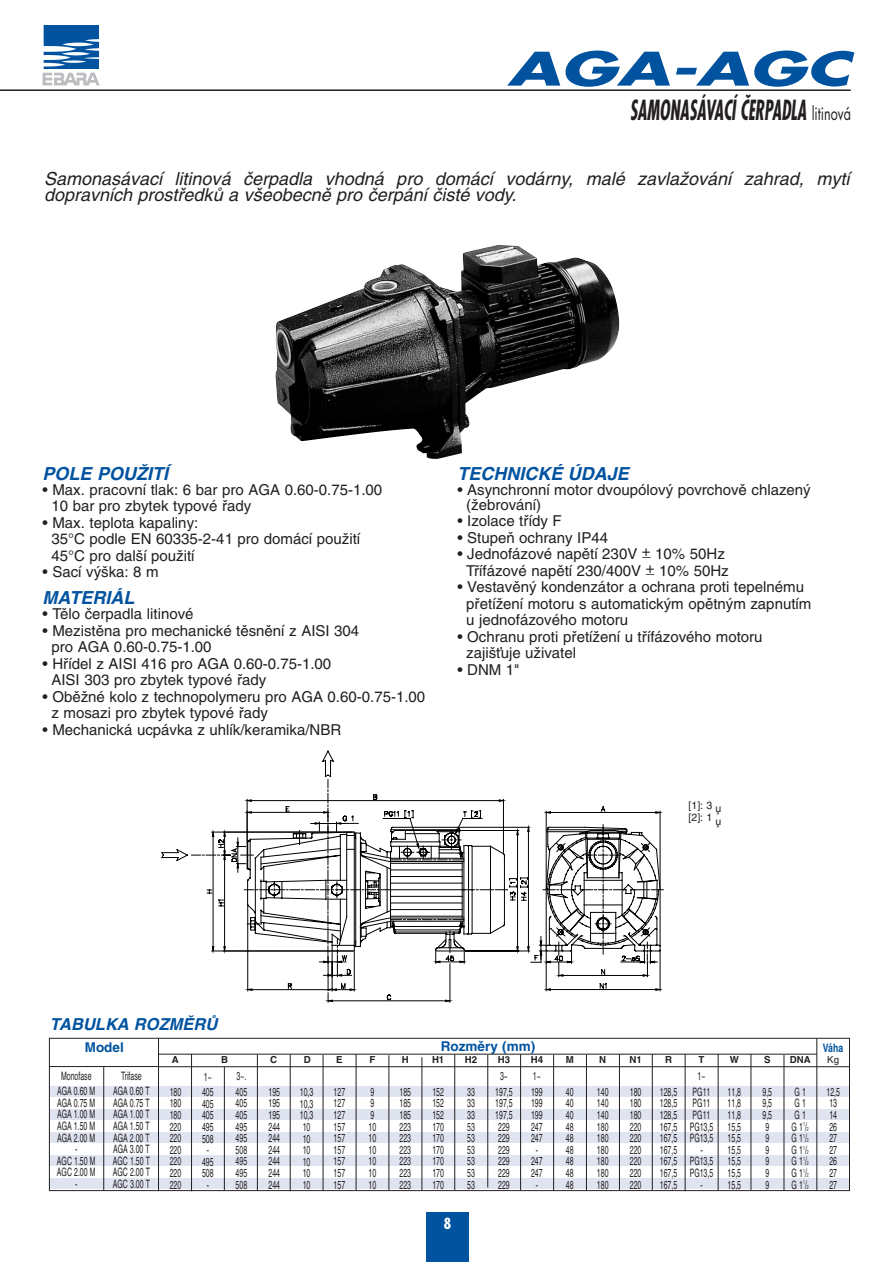
<style>
.page{position:relative;width:893px;height:1262px;background:#fff}
.page>*{position:absolute;margin:0;border:0;box-sizing:border-box;transform-origin:0 0}
.t1{font:italic 700 45px "Futura CE";color:#0153a0;scale:1.5 1}
.t2{font:italic 700 condensed 27px "Futura CE";color:#231f20;scale:.65 1}
.t3{font:italic 18px/16.5px "Helvetica CE";color:#231f20}
.t4{font:italic 700 18px "Helvetica CE";color:#0153a0}
.t5{font:italic 700 16.5px "Helvetica CE";color:#0153a0}
.t6{font:15px/16.5px "Helvetica CE";color:#231f20}
.t7{font:700 condensed 15px "Futura CE";color:#fff}
.t8{font:700 13.5px "Helvetica CE";color:#0153a0}
.t9{font:11.55px/11.6px "Helvetica CE";color:#231f20;text-align:justify;scale:.6 1}
.t10{font:700 11.55px "Helvetica CE";color:#0153a0;scale:.75 1}
.t11{font:10.5px/12.6px "Helvetica CE";color:#231f20}
.t12{font:700 9.6px "Helvetica CE";color:#231f20}
.t13{font:9.6px "Helvetica CE";color:#231f20}
.s1{font-weight:400;font-style:normal;font-stretch:normal;font-size:18px}
.s2{font-size:5.85px}
</style>
<div class="page">
<svg style="left:161px;top:750px;width:503px;height:252px"></svg>
<hr style="left:0;top:89px;width:850px;height:2px;background:#231f20">
<img style="left:43px;top:26px;width:55px;height:42px">
<img style="left:43px;top:72px;width:57px;height:13px">
<div style="left:426px;top:1212px;width:43px;height:50px;background:#0153a0"></div>
<img style="left:275px;top:245px;width:344px;height:214px">
<div style="left:49px;top:1085px;width:800px;height:11px;background:#e0e4f1"></div>
<div style="left:49px;top:1109px;width:800px;height:10px;background:#e0e4f1"></div>
<div style="left:49px;top:1132px;width:800px;height:10px;background:#e0e4f1"></div>
<div style="left:49px;top:1155px;width:800px;height:11px;background:#e0e4f1"></div>
<div style="left:49px;top:1178px;width:800px;height:11px;background:#e0e4f1"></div>
<div style="left:49px;top:1037px;width:801px;height:154px;border:1px solid #231f20"></div>
<hr style="left:103px;top:1067px;width:1px;height:123px;background:#231f20">
<hr style="left:158px;top:1038px;width:1px;height:153px;background:#231f20">
<hr style="left:191px;top:1054px;width:1px;height:137px;background:#231f20">
<hr style="left:224px;top:1066px;width:1px;height:124px;background:#231f20">
<hr style="left:257px;top:1054px;width:1px;height:136px;background:#231f20">
<hr style="left:290px;top:1054px;width:1px;height:137px;background:#231f20">
<hr style="left:323px;top:1054px;width:1px;height:136px;background:#231f20">
<hr style="left:356px;top:1054px;width:1px;height:136px;background:#231f20">
<hr style="left:388px;top:1055px;width:1px;height:135px;background:#231f20">
<hr style="left:421px;top:1057px;width:1px;height:133px;background:#231f20">
<hr style="left:454px;top:1054px;width:1px;height:136px;background:#231f20">
<hr style="left:487px;top:1054px;width:1px;height:133px;background:#231f20">
<hr style="left:553px;top:1054px;width:1px;height:136px;background:#231f20">
<hr style="left:586px;top:1054px;width:1px;height:136px;background:#231f20">
<hr style="left:619px;top:1054px;width:1px;height:136px;background:#231f20">
<hr style="left:652px;top:1054px;width:1px;height:136px;background:#231f20">
<hr style="left:684px;top:1054px;width:1px;height:137px;background:#231f20">
<hr style="left:717px;top:1054px;width:1px;height:136px;background:#231f20">
<hr style="left:750px;top:1054px;width:1px;height:136px;background:#231f20">
<hr style="left:783px;top:1054px;width:1px;height:136px;background:#231f20">
<hr style="left:816px;top:1038px;width:1px;height:152px;background:#231f20">
<hr style="left:520px;top:1054px;width:1px;height:136px;background:#231f20">
<hr style="left:49px;top:1066px;width:110px;height:1px;background:#231f20">
<hr style="left:159px;top:1053px;width:658px;height:1px;background:#231f20">
<hr style="left:159px;top:1066px;width:690px;height:1px;background:#231f20">
<h1 class="t1" style="left:507px;top:48px;width:230px">AGA-AGC</h1>
<h2 class="t2" style="left:630px;top:98px;width:342px">SAMONASÁVACÍ ČERPADLA <span class="s1">litinová</span></h2>
<p class="t3" style="left:44px;top:172px;width:806px">Samonasávací litinová ãerpadla vhodná pro domácí vodárny, malé zavlaÏování zahrad, mytí dopravních prostfiedkÛ a v‰eobecnû pro ãerpání ãisté vody.</p>
<p class="t4" style="left:43px;top:466px;width:127px">POLE POUÎITÍ</p>
<p class="t6" style="left:51px;top:482px;width:332px;text-indent:-9px">• Max. pracovní tlak: 6 bar pro AGA 0.60-0.75-1.00<br>10 bar pro zbytek typové fiady</p>
<p class="t6" style="left:51px;top:515px;width:310px;text-indent:-9px">• Max. teplota kapaliny:<br>35°C podle EN 60335-2-41 pro domácí pouÏití<br>45°C pro dal‰í pouÏití</p>
<p class="t6" style="left:43px;top:565px;width:118px">• Sací v˘‰ka: 8 m</p>
<p class="t4" style="left:43px;top:590px;width:94px">MATERIÁL</p>
<p class="t6" style="left:43px;top:607px;width:152px">• Tûlo ãerpadla litinové</p>
<p class="t6" style="left:51px;top:623px;width:309px;text-indent:-9px">• Mezistûna pro mechanické tûsnûní z AISI 304 pro AGA 0.60-0.75-1.00</p>
<p class="t6" style="left:51px;top:656px;width:281px;text-indent:-9px">• Hfiídel z AISI 416 pro AGA 0.60-0.75-1.00<br>AISI 303 pro zbytek typové fiady</p>
<p class="t6" style="left:51px;top:689px;width:375px;text-indent:-9px">• ObûÏné kolo z technopolymeru pro AGA 0.60-0.75-1.00 z mosazi pro zbytek typové fiady</p>
<p class="t6" style="left:43px;top:722px;width:300px">• Mechanická ucpávka z uhlík/keramika/NBR</p>
<p class="t4" style="left:457px;top:466px;width:173px">TECHNICKÉ ÚDAJE</p>
<p class="t6" style="left:466px;top:483px;width:346px;line-height:15px;text-indent:-9px">• Asynchronní motor dvoupólov˘ povrchovû chlazen˘ (Ïebrování)</p>
<p class="t6" style="left:457px;top:514px;width:106px">• Izolace tfiídy F</p>
<p class="t6" style="left:457px;top:530px;width:152px">• StupeÀ ochrany IP44</p>
<p class="t6" style="left:457px;top:547px;width:273px;text-align:center">• Jednofázové napûtí 230V +_ 10% 50Hz<br>Tfiífázové napûtí 230/400V +_ 10% 50Hz</p>
<p class="t6" style="left:466px;top:580px;width:346px;text-indent:-9px">• Vestavûn˘ kondenzátor a ochrana proti tepelnému pfietíÏení motoru s automatick˘m opûtn˘m zapnutím u jednofázového motoru</p>
<p class="t6" style="left:466px;top:629px;width:298px;text-indent:-9px">• Ochranu proti pfietíÏení u tfiífázového motoru zaji‰Èuje uÏivatel</p>
<p class="t6" style="left:457px;top:662px;width:64px">• DNM 1"</p>
<p class="t11" style="left:688px;top:799px;width:34px">[1]: 3 ˜ [2]: 1 ˜</p>
<p class="t5" style="left:50px;top:1017px;width:169px">TABULKA ROZMùRÒ</p>
<p class="t8" style="left:85px;top:1042px;width:40px">Model</p>
<p class="t8" style="left:441px;top:1040px;width:96px">Rozmûry (mm)</p>
<p class="t9" style="left:57px;top:1068px;width:65px;line-height:15.5px;text-align:center">Monofase<br>AGA 0.60 M</p>
<p class="t9" style="left:57px;top:1097px;width:66px;text-align:center">AGA 0.75 M<br>AGA 1.00 M<br>AGA 1.50 M<br>AGA 2.00 M -<br>AGC 1.50 M<br>AGC 2.00 M -</p>
<p class="t12" style="left:172px;top:1056px;width:8px">A</p>
<p class="t12" style="left:221px;top:1056px;width:8px">B</p>
<p class="t12" style="left:270px;top:1056px;width:8px">C</p>
<p class="t12" style="left:304px;top:1056px;width:8px">D</p>
<p class="t12" style="left:336px;top:1056px;width:8px">E</p>
<p class="t12" style="left:369px;top:1056px;width:7px">F</p>
<p class="t12" style="left:402px;top:1056px;width:8px">H</p>
<p class="t12" style="left:432px;top:1056px;width:14px">H1</p>
<p class="t12" style="left:465px;top:1056px;width:14px">H2</p>
<p class="t12" style="left:498px;top:1056px;width:14px">H3</p>
<p class="t12" style="left:530px;top:1056px;width:14px">H4</p>
<p class="t12" style="left:565px;top:1056px;width:10px">M</p>
<p class="t12" style="left:599px;top:1056px;width:8px">N</p>
<p class="t9" style="left:113px;top:1068px;width:63px;line-height:15.5px;text-align:center">Trifase<br>AGA 0.60 T</p>
<p class="t9" style="left:113px;top:1097px;width:63px">AGA 0.75 T AGA 1.00 T AGA 1.50 T AGA 2.00 T AGA 3.00 T AGC 1.50 T AGC 2.00 T AGC 3.00 T</p>
<p class="t9" style="left:170px;top:1086px;width:21px">180<br>180<br>180<br>220<br>220<br>220<br>220<br>220<br>220</p>
<p class="t9" style="left:531px;top:1069px;width:21px;line-height:15.5px">1~<br>199</p>
<p class="t9" style="left:531px;top:1098px;width:21px;text-align:center">199<br>199<br>247<br>247 -<br>247<br>247 -</p>
<p class="t9" style="left:566px;top:1086px;width:14px">40<br>40<br>40<br>48<br>48<br>48<br>48<br>48<br>48</p>
<p class="t9" style="left:597px;top:1086px;width:21px">140<br>140<br>140<br>180<br>180<br>180<br>180<br>180<br>180</p>
<p class="t9" style="left:495px;top:1069px;width:31px;line-height:15.5px;text-align:center">3~<br>197,5</p>
<p class="t9" style="left:495px;top:1098px;width:31px;text-align:left">197,5<br>197,5<br>229<br>229<br>229<br>229<br>229<br>229</p>
<p class="t9" style="left:236px;top:1069px;width:21px;line-height:15.5px">3~.<br>405</p>
<p class="t9" style="left:236px;top:1098px;width:21px">405<br>405<br>495<br>495<br>508<br>495<br>495<br>508</p>
<p class="t9" style="left:333px;top:1086px;width:21px">127<br>127<br>127<br>157<br>157<br>157<br>157<br>157<br>157</p>
<p class="t9" style="left:368px;top:1086px;width:14px;text-align:left">9<br>9<br>9<br>10<br>10<br>10<br>10<br>10<br>10</p>
<p class="t9" style="left:399px;top:1086px;width:21px">185<br>185<br>185<br>223<br>223<br>223<br>223<br>223<br>223</p>
<p class="t9" style="left:432px;top:1086px;width:21px">152<br>152<br>152<br>170<br>170<br>170<br>170<br>170<br>170</p>
<p class="t9" style="left:467px;top:1086px;width:14px">33<br>33<br>33<br>53<br>53<br>53<br>53<br>53<br>53</p>
<p class="t9" style="left:202px;top:1069px;width:21px;line-height:15.5px">1~<br>405</p>
<p class="t9" style="left:202px;top:1098px;width:21px;text-align:center">405<br>405<br>495<br>508 -<br>495<br>508 -</p>
<p class="t9" style="left:268px;top:1086px;width:21px">195<br>195<br>195<br>244<br>244<br>244<br>244<br>244<br>244</p>
<p class="t9" style="left:300px;top:1087px;width:24px;text-align:left">10,3<br>10,3<br>10,3<br>10<br>10<br>10<br>10<br>10<br>10</p>
<p class="t7" style="left:444px;top:1216px;width:9px">8</p>
<p class="t10" style="left:822px;top:1043px;width:29px">Váha</p>
<p class="t13" style="left:827px;top:1056px;width:13px">Kg</p>
<p class="t12" style="left:629px;top:1056px;width:14px">N1</p>
<p class="t12" style="left:665px;top:1056px;width:8px">R</p>
<p class="t12" style="left:698px;top:1056px;width:7px">T</p>
<p class="t12" style="left:729px;top:1056px;width:11px">W</p>
<p class="t12" style="left:764px;top:1056px;width:8px">S</p>
<p class="t12" style="left:789px;top:1056px;width:22px">DNA</p>
<p class="t9" style="left:660px;top:1086px;width:31px">128,5<br>128,5<br>128,5<br>167,5<br>167,5<br>167,5<br>167,5<br>167,5<br>167,5</p>
<p class="t9" style="left:692px;top:1069px;width:31px;line-height:15.5px;text-align:center">1~<br>PG11</p>
<p class="t9" style="left:689px;top:1098px;width:41px;text-align:center">PG11<br>PG11<br>PG13,5<br>PG13,5 -<br>PG13,5<br>PG13,5 -</p>
<p class="t9" style="left:727px;top:1086px;width:24px">11,8<br>11,8<br>11,8<br>15,5<br>15,5<br>15,5<br>15,5<br>15,5<br>15,5</p>
<p class="t9" style="left:762px;top:1086px;width:18px;text-align:left">9,5<br>9,5<br>9,5<br>9<br>9<br>9<br>9<br>9<br>9</p>
<p class="t9" style="left:791px;top:1086px;width:30px;text-align:left">G 1<br>G 1<br>G 1<br>G 1<sup>1</sup>/<span class="s2">2<br></span>G 1<sup>1</sup>/<span class="s2">2<br></span>G 1<sup>1</sup>/<span class="s2">2<br></span>G 1<sup>1</sup>/<span class="s2">2<br></span>G 1<sup>1</sup>/<span class="s2">2<br></span>G 1<sup>1</sup>/<span class="s2">2</span></p>
<p class="t9" style="left:826px;top:1086px;width:24px;text-align:left">12,5<br>13<br>14<br>26<br>27<br>27<br>26<br>27<br>27</p>
<p class="t9" style="left:630px;top:1086px;width:21px">180<br>180<br>180<br>220<br>220<br>220<br>220<br>220<br>220</p>
</div>
